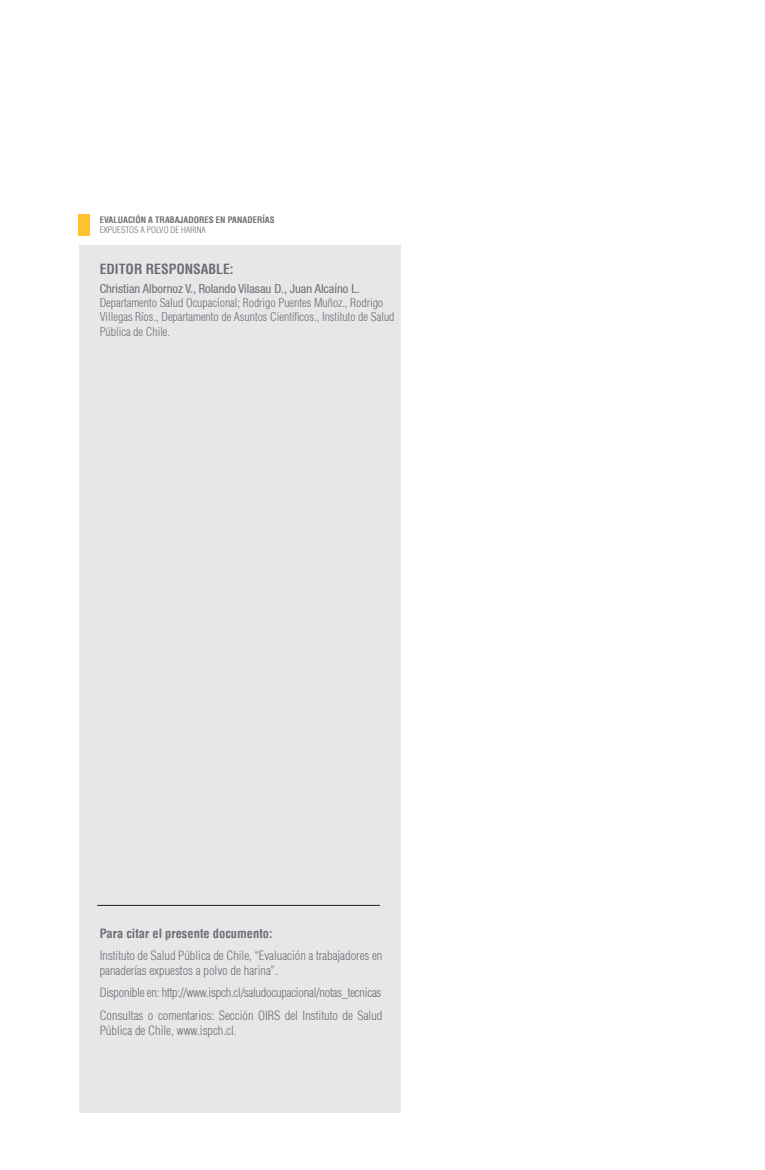
<style>
.page{position:relative;width:765px;height:1170px;background:#fff}
.page>*{position:absolute;margin:0;border:0;box-sizing:border-box;transform-origin:0 0}
.titulo{font:700 condensed 13.75px "Helvetica";color:#6c6d70}
.texto_normal{font:300 condensed 12.5px/15px "Helvetica";color:#6c6d70}
.texto_normal-2{font:300 condensed 12.5px "Helvetica";letter-spacing:-.02em;color:#6c6d70}
.nombre{font:condensed 12.5px "Helvetica 57";color:#6c6d70}
.texto_normal-3{font:700 condensed 12.5px "Helvetica";color:#6c6d70}
.texto_bajada{font:300 condensed 11.88px/14.2px "Helvetica";color:#6c6d70}
.titulo_00{font:700 condensed 8.75px "Helvetica";color:#6c6d70}
.titulo_00-2{font:300 condensed 8.75px "Helvetica";color:#6c6d70}
</style>
<div class="page">
<div style="left:79px;top:245px;width:321px;height:868px;background:#e6e7e9"></div>
<div style="left:79px;top:214px;width:11px;height:21px;background:#fec231"></div>
<hr style="left:97px;top:905px;width:283px;height:1px;background:#231f20">
<p class="titulo_00" style="left:100px;top:214px;width:176px">EVALUACIÓN A TRABAJADORES EN PANADERÍAS</p>
<p class="titulo_00-2" style="left:100px;top:225px;width:108px">EXPUESTOS A POLVO DE HARINA</p>
<p class="titulo" style="left:100px;top:260px;width:136px">EDITOR RESPONSABLE:</p>
<p class="nombre" style="left:100px;top:281px;width:262px">Christian Albornoz V., Rolando Vilasau D., Juan Alcaíno L.</p>
<p class="texto_bajada" style="left:100px;top:295px;width:296px">Departamento Salud Ocupacional; Rodrigo Puentes Muñoz., Rodrigo<br>Villegas Ríos., Departamento de Asuntos Científicos., Instituto de Salud<br>Pública de Chile.</p>
<p class="texto_normal-3" style="left:100px;top:925px;width:174px">Para citar el presente documento:</p>
<p class="texto_normal" style="left:100px;top:948px;width:284px">Instituto de Salud Pública de Chile, “Evaluación a trabajadores en panaderías expuestos a polvo de harina”.</p>
<p class="texto_normal-2" style="left:100px;top:985px;width:283px">Disponible en: http://www.ispch.cl/saludocupacional/notas_tecnicas</p>
<p class="texto_normal" style="left:100px;top:1007px;width:284px">Consultas o comentarios: Sección OIRS del Instituto de Salud<br>Pública de Chile, www.ispch.cl.</p>
</div>
